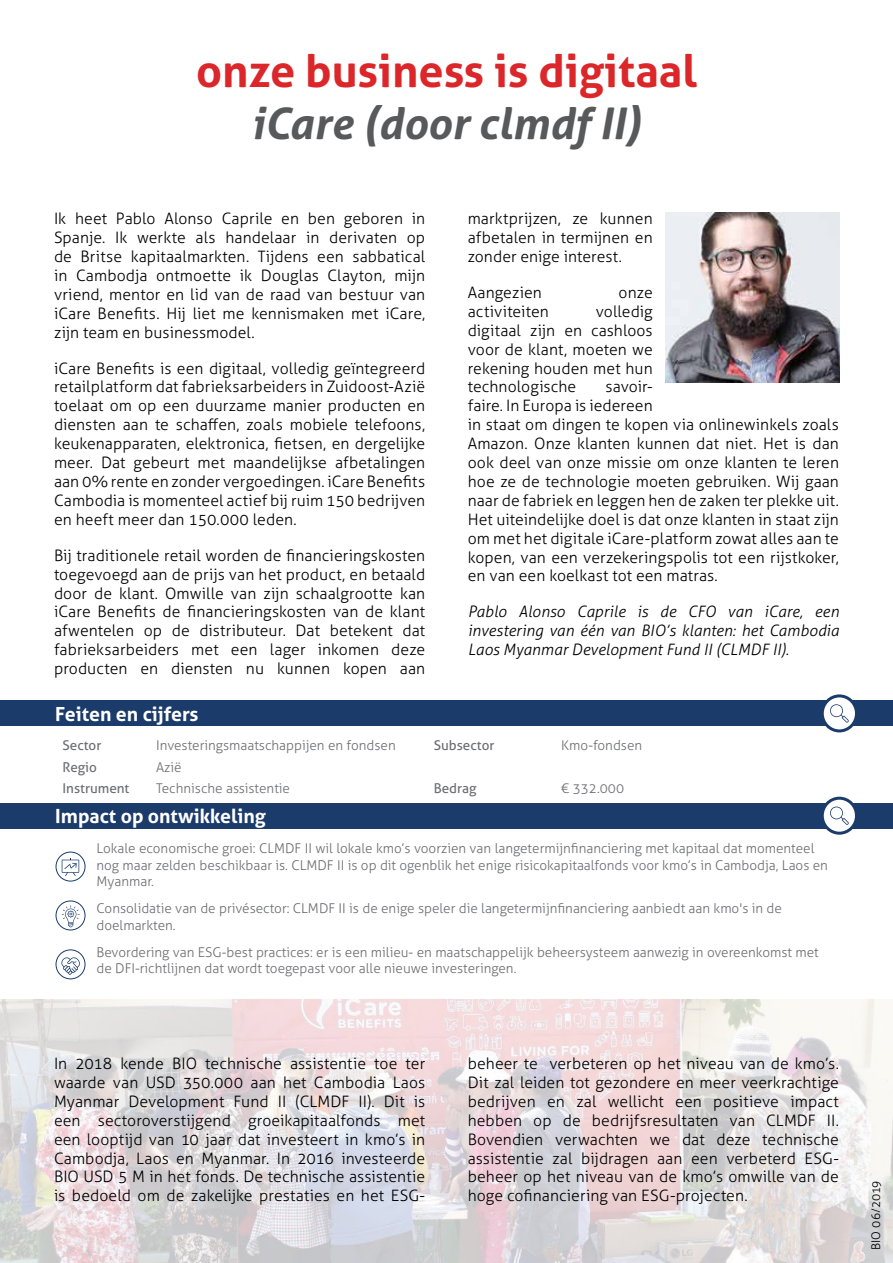
<style>
.page{position:relative;width:893px;height:1263px;background:#fff}
.page>*{position:absolute;margin:0;border:0;box-sizing:border-box;transform-origin:0 0}
.t1{font:700 45px "Aller";color:#dc272a}
.t2{font:italic 700 43.5px "Aller";color:#58595b}
.t3{font:700 19.5px "Aller";color:#fff}
.t4{font:300 15.75px/18.9px "Aller";letter-spacing:.005em;color:#000;text-align:justify}
.t5{font:italic 300 15.75px/18.9px "Aller";letter-spacing:.005em;color:#000;text-align:justify}
.t6{font:300 13.5px/16.5px "Aller";color:#6d6e71}
.t7{font:13.5px "Aller";color:#6d6e71}
.t8{font:300 12px "Aller";letter-spacing:.005em;color:#000}
</style>
<div class="page">
<img style="left:665px;top:213px;width:175px;height:170px">
<img style="left:0;top:999px;width:893px;height:264px">
<div style="left:0;top:701px;width:893px;height:25px;background:#1b3b6a"></div>
<div style="left:0;top:803px;width:893px;height:25px;background:#1b3b6a"></div>
<svg style="left:61px;top:957px;width:20px;height:18px"></svg>
<div style="left:56px;top:949px;width:29px;height:30px;border:1px solid #1b3b6a;border-radius:50%"></div>
<svg style="left:62px;top:905px;width:18px;height:22px"></svg>
<div style="left:56px;top:900px;width:29px;height:30px;border:1px solid #1b3b6a;border-radius:50%"></div>
<div style="left:56px;top:852px;width:29px;height:29px;border:1px solid #1b3b6a;border-radius:50%"></div>
<svg style="left:62px;top:858px;width:17px;height:18px"></svg>
<svg style="left:822px;top:798px;width:34px;height:35px"></svg>
<div style="left:821px;top:797px;width:37px;height:38px;border:3px solid #1b3b6a;border-radius:50%"></div>
<svg style="left:830px;top:806px;width:19px;height:19px"></svg>
<svg style="left:822px;top:696px;width:34px;height:35px"></svg>
<div style="left:821px;top:694px;width:37px;height:38px;border:3px solid #1b3b6a;border-radius:50%"></div>
<svg style="left:830px;top:704px;width:19px;height:18px"></svg>
<h1 class="t1" style="left:196px;top:43px;width:502px">onze business is digitaal</h1>
<h2 class="t2" style="left:251px;top:97px;width:393px">iCare (door clmdf II)</h2>
<p class="t4" style="left:54px;top:209px;width:373px">Ik heet Pablo Alonso Caprile en ben geboren in Spanje. Ik werkte als handelaar in derivaten op de Britse kapitaalmarkten. Tijdens een sabbatical in Cambodja ontmoette ik Douglas Clayton, mijn vriend, mentor en lid van de raad van bestuur van iCare Benefits. Hij liet me kennismaken met iCare, zijn team en businessmodel.</p>
<p class="t4" style="left:54px;top:359px;width:373px">iCare Benefits is een digitaal, volledig geïntegreerd retailplatform dat fabrieksarbeiders in Zuidoost-Azië toelaat om op een duurzame manier producten en diensten aan te schaffen, zoals mobiele telefoons, keukenapparaten, elektronica, fietsen, en dergelijke meer. Dat gebeurt met maandelijkse afbetalingen aan 0% rente en zonder vergoedingen. iCare Benefits Cambodia is momenteel actief bij ruim 150 bedrijven en heeft meer dan 150.000 leden.</p>
<p class="t4" style="left:54px;top:546px;width:373px">Bij traditionele retail worden de financieringskosten toegevoegd aan de prijs van het product, en betaald door de klant. Omwille van zijn schaalgrootte kan iCare Benefits de financieringskosten van de klant afwentelen op de distributeur. Dat betekent dat fabrieksarbeiders met een lager inkomen deze producten en diensten nu kunnen kopen aan</p>
<p class="t3" style="left:55px;top:702px;width:145px">Feiten en cijfers</p>
<p class="t4" style="left:468px;top:209px;width:186px">marktprijzen, ze kunnen afbetalen in termijnen en zonder enige interest.</p>
<p class="t4" style="left:468px;top:283px;width:76px">Aangezien</p>
<p class="t4" style="left:619px;top:283px;width:36px">onze</p>
<p class="t4" style="left:468px;top:302px;width:82px">activiteiten</p>
<p class="t4" style="left:468px;top:302px;width:186px;text-indent:128px">volledig digitaal zijn en cashloos voor de klant, moeten we rekening houden met hun technologische</p>
<p class="t4" style="left:468px;top:377px;width:373px;text-align:left;text-indent:138px">savoir-<br>faire. In Europa is iedereen<br>in staat om dingen te kopen via onlinewinkels zoals Amazon. Onze klanten kunnen dat niet. Het is dan ook deel van onze missie om onze klanten te leren hoe ze de technologie moeten gebruiken. Wij gaan naar de fabriek en leggen hen de zaken ter plekke uit.<br>Het uiteindelijke doel is dat onze klanten in staat zijn om met het digitale iCare-platform zowat alles aan te kopen, van een verzekeringspolis tot een rijstkoker, en van een koelkast tot een matras.</p>
<p class="t5" style="left:468px;top:602px;width:373px">Pablo Alonso Caprile is de CFO van iCare, een investering van één van BIO’s klanten: het Cambodia Laos Myanmar Development Fund II (CLMDF II).</p>
<p class="t7" style="left:63px;top:737px;width:40px">Sector</p>
<p class="t6" style="left:156px;top:737px;width:241px">Investeringsmaatschappijen en fondsen</p>
<p class="t7" style="left:434px;top:737px;width:62px">Subsector</p>
<p class="t6" style="left:561px;top:737px;width:82px">Kmo-fondsen</p>
<p class="t7" style="left:63px;top:758px;width:36px">Regio</p>
<p class="t6" style="left:156px;top:758px;width:27px">Azië</p>
<p class="t7" style="left:63px;top:780px;width:68px">Instrument</p>
<p class="t6" style="left:156px;top:780px;width:135px">Technische assistentie</p>
<p class="t7" style="left:434px;top:780px;width:44px">Bedrag</p>
<p class="t6" style="left:561px;top:780px;width:64px">€ 332.000</p>
<p class="t3" style="left:55px;top:804px;width:212px">Impact op ontwikkeling</p>
<p class="t6" style="left:97px;top:840px;width:733px">Lokale economische groei: CLMDF II wil lokale kmo’s voorzien van langetermijnfinanciering met kapitaal dat momenteel nog maar zelden beschikbaar is. CLMDF II is op dit ogenblik het enige risicokapitaalfonds voor kmo’s in Cambodja, Laos en<br>Myanmar.</p>
<p class="t6" style="left:97px;top:900px;width:687px">Consolidatie van de privésector: CLMDF II is de enige speler die langetermijnfinanciering aanbiedt aan kmo's in de doelmarkten.</p>
<p class="t6" style="left:97px;top:943px;width:724px">Bevordering van ESG-best practices: er is een milieu- en maatschappelijk beheersysteem aanwezig in overeenkomst met de DFI-richtlijnen dat wordt toegepast voor alle nieuwe investeringen.</p>
<p class="t4" style="left:54px;top:1054px;width:373px">In 2018 kende BIO technische assistentie toe ter waarde van USD 350.000 aan het Cambodia Laos Myanmar Development Fund II (CLMDF II). Dit is een sectoroverstijgend groeikapitaalfonds met een looptijd van 10 jaar dat investeert in kmo’s in Cambodja, Laos en Myanmar. In 2016 investeerde BIO USD 5 M in het fonds. De technische assistentie is bedoeld om de zakelijke prestaties en het ESG-</p>
<p class="t4" style="left:468px;top:1054px;width:373px">beheer te verbeteren op het niveau van de kmo’s.<br>Dit zal leiden tot gezondere en meer veerkrachtige bedrijven en zal wellicht een positieve impact hebben op de bedrijfsresultaten van CLMDF II.<br>Bovendien verwachten we dat deze technische assistentie zal bijdragen aan een verbeterd ESG&shy;beheer op het niveau van de kmo’s omwille van de hoge cofinanciering van ESG-projecten.</p>
<p class="t8" style="left:869px;top:1250px;width:71px;rotate:-90deg">BIO 06/2019</p>
</div>
